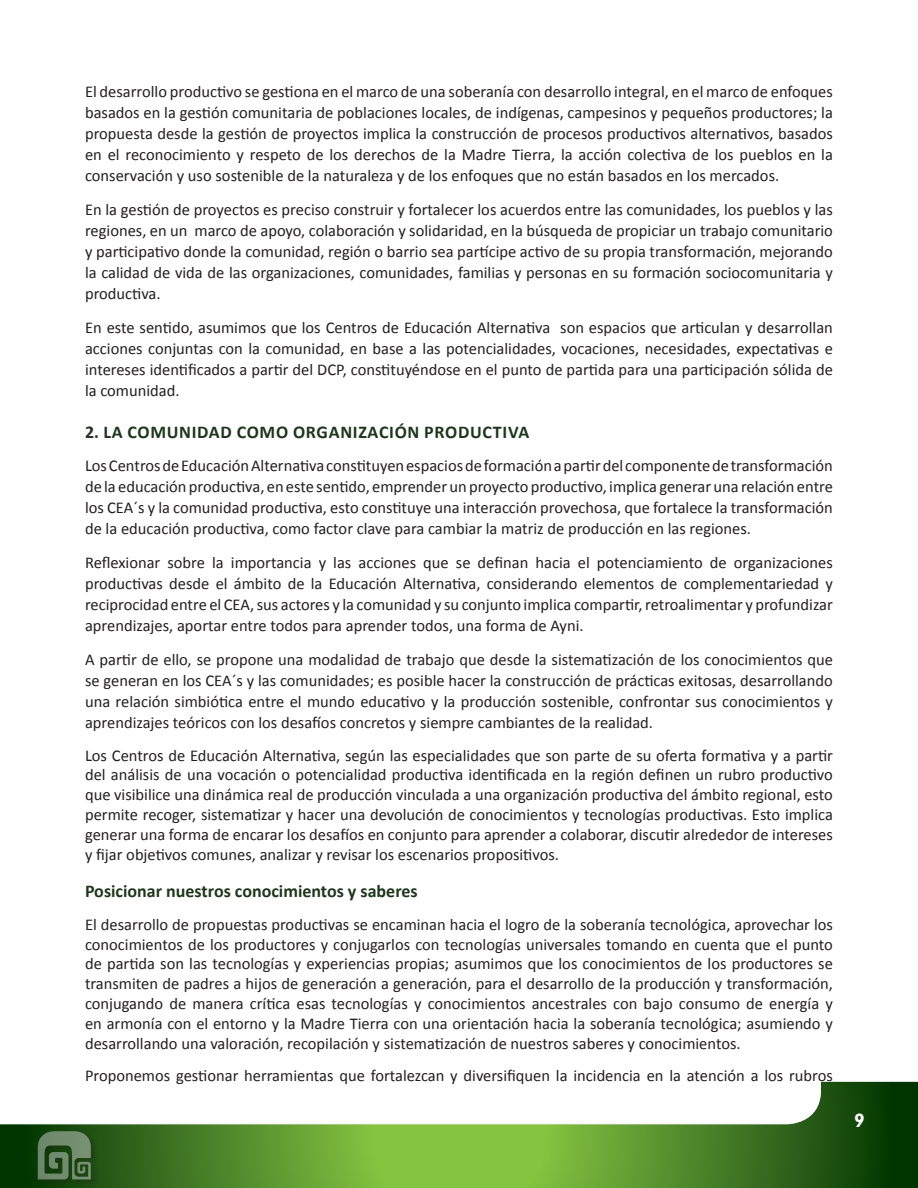
<style>
.page{position:relative;width:918px;height:1188px;background:#fff}
.page>*{position:absolute;margin:0;border:0;box-sizing:border-box;transform-origin:0 0}
.t1{font:700 18px "Calibri";letter-spacing:.04em;color:#1e371c}
.t2{font:700 18px "Calibri";color:#1e371c}
.t3{font:700 condensed 18px "ITC Avant Garde Std";color:#fff}
.t4{font:16.5px/21px "Calibri";color:#231f20;text-align:justify}
</style>
<div class="page">
<img style="left:0;top:1082px;width:918px;height:106px">
<div style="left:36px;top:1130px;width:62px;height:57px;background:#231f20;opacity:.75"></div>
<svg style="left:38px;top:1131px;width:53px;height:48px;background:#54744f"></svg>
<p class="t4" style="left:85px;top:81px;width:749px">El desarrollo productivo se gestiona en el marco de una soberanía con desarrollo integral, en el marco de enfoques basados en la gestión comunitaria de poblaciones locales, de indígenas, campesinos y pequeños productores; la propuesta desde la gestión de proyectos implica la construcción de procesos productivos alternativos, basados en el reconocimiento y respeto de los derechos de la Madre Tierra, la acción colectiva de los pueblos en la conservación y uso sostenible de la naturaleza y de los enfoques que no están basados en los mercados.</p>
<p class="t4" style="left:85px;top:198px;width:749px">En la gestión de proyectos es preciso construir y fortalecer los acuerdos entre las comunidades, los pueblos y las regiones, en un marco de apoyo, colaboración y solidaridad, en la búsqueda de propiciar un trabajo comunitario y participativo donde la comunidad, región o barrio sea partícipe activo de su propia transformación, mejorando la calidad de vida de las organizaciones, comunidades, familias y personas en su formación sociocomunitaria y productiva.</p>
<p class="t4" style="left:85px;top:316px;width:749px">En este sentido, asumimos que los Centros de Educación Alternativa son espacios que articulan y desarrollan acciones conjuntas con la comunidad, en base a las potencialidades, vocaciones, necesidades, expectativas e intereses identificados a partir del DCP, constituyéndose en el punto de partida para una participación sólida de la comunidad.</p>
<p class="t1" style="left:85px;top:423px;width:446px">2. LA COMUNIDAD COMO ORGANIZACIÓN PRODUCTIVA</p>
<p class="t4" style="left:85px;top:455px;width:749px">Los Centros de Educación Alternativa constituyen espacios de formación a partir del componente de transformación de la educación productiva, en este sentido, emprender un proyecto productivo, implica generar una relación entre los CEA´s y la comunidad productiva, esto constituye una interacción provechosa, que fortalece la transformación de la educación productiva, como factor clave para cambiar la matriz de producción en las regiones.</p>
<p class="t4" style="left:85px;top:551px;width:749px">Reflexionar sobre la importancia y las acciones que se definan hacia el potenciamiento de organizaciones productivas desde el ámbito de la Educación Alternativa, considerando elementos de complementariedad y reciprocidad entre el CEA, sus actores y la comunidad y su conjunto implica compartir, retroalimentar y profundizar aprendizajes, aportar entre todos para aprender todos, una forma de Ayni.</p>
<p class="t4" style="left:85px;top:648px;width:749px">A partir de ello, se propone una modalidad de trabajo que desde la sistematización de los conocimientos que se generan en los CEA´s y las comunidades; es posible hacer la construcción de prácticas exitosas, desarrollando una relación simbiótica entre el mundo educativo y la producción sostenible, confrontar sus conocimientos y aprendizajes teóricos con los desafíos concretos y siempre cambiantes de la realidad.</p>
<p class="t4" style="left:85px;top:744px;width:749px;line-height:19.8px">Los Centros de Educación Alternativa, según las especialidades que son parte de su oferta formativa y a partir del análisis de una vocación o potencialidad productiva identificada en la región definen un rubro productivo que visibilice una dinámica real de producción vinculada a una organización productiva del ámbito regional, esto permite recoger, sistematizar y hacer una devolución de conocimientos y tecnologías productivas. Esto implica generar una forma de encarar los desafíos en conjunto para aprender a colaborar, discutir alrededor de intereses y fijar objetivos comunes, analizar y revisar los escenarios propositivos.</p>
<p class="t2" style="left:85px;top:879px;width:334px">Posicionar nuestros conocimientos y saberes</p>
<p class="t4" style="left:85px;top:914px;width:749px;line-height:19.8px">El desarrollo de propuestas productivas se encaminan hacia el logro de la soberanía tecnológica, aprovechar los conocimientos de los productores y conjugarlos con tecnologías universales tomando en cuenta que el punto de partida son las tecnologías y experiencias propias; asumimos que los conocimientos de los productores se transmiten de padres a hijos de generación a generación, para el desarrollo de la producción y transformación, conjugando de manera crítica esas tecnologías y conocimientos ancestrales con bajo consumo de energía y en armonía con el entorno y la Madre Tierra con una orientación hacia la soberanía tecnológica; asumiendo y desarrollando una valoración, recopilación y sistematización de nuestros saberes y conocimientos.</p>
<p class="t4" style="left:85px;top:1064px;width:749px">Proponemos gestionar herramientas que fortalezcan y diversifiquen la incidencia en la atención a los rubros</p>
<p class="t3" style="left:855px;top:1110px;width:12px">9</p>
</div>
